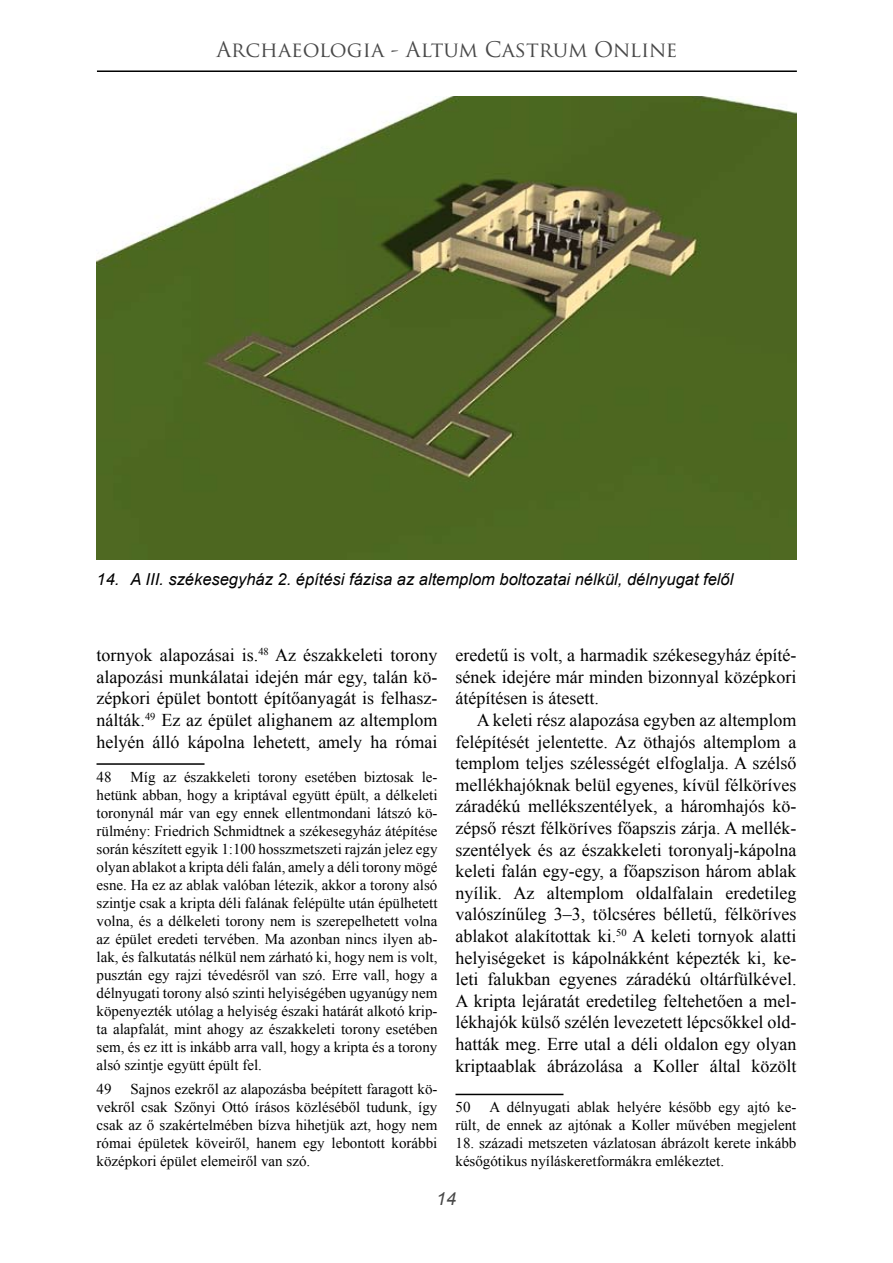
<style>
.page{position:relative;width:893px;height:1263px;background:#fff}
.page>*{position:absolute;margin:0;border:0;box-sizing:border-box;transform-origin:0 0}
.t1{font:21px "Trajan Pro";color:#484848}
.t2{font:18px/21.6px "Times New Roman";color:#000;text-align:justify}
.t3{font:italic 18px "Arial";color:#484848}
.t4{font:italic 16.5px "Arial";color:#000}
.t5{font:15px/18px "Times New Roman";color:#000;text-align:justify}
</style>
<div class="page">
<hr style="left:97px;top:70px;width:700px;height:2px;background:#000">
<hr style="left:97px;top:763px;width:108px;height:2px;background:#000">
<hr style="left:455px;top:1094px;width:108px;height:1px;background:#000">
<img style="left:97px;top:97px;width:699px;height:463px">
<h1 class="t1" style="left:216px;top:36px;width:463px">Archaeologia - Altum Castrum Online</h1>
<p class="t4" style="left:97px;top:568px;width:638px">14. A III. székesegyház 2. építési fázisa az altemplom boltozatai nélkül, délnyugat felől</p>
<p class="t2" style="left:97px;top:644px;width:342px">tornyok alapozásai is.<sup>48</sup> Az északkeleti torony alapozási munkálatai idején már egy, talán kö&shy;zépkori épület bontott építőanyagát is felhasz&shy;nálták.<sup>49</sup> Ez az épület alighanem az altemplom helyén álló kápolna lehetett, amely ha római</p>
<p class="t5" style="left:97px;top:767px;width:16px">48</p>
<p class="t5" style="left:97px;top:767px;width:342px;text-indent:34px">Míg az északkeleti torony esetében biztosak le&shy;hetünk abban, hogy a kriptával együtt épült, a délkeleti toronynál már van egy ennek ellentmondani látszó kö&shy;rülmény: Friedrich Schmidtnek a székesegyház átépítése során készített egyik 1:100 hosszmetszeti rajzán jelez egy olyan ablakot a kripta déli falán, amely a déli torony mögé esne. Ha ez az ablak valóban létezik, akkor a torony alsó szintje csak a kripta déli falának felépülte után épülhetett volna, és a délkeleti torony nem is szerepelhetett volna az épület eredeti tervében. Ma azonban nincs ilyen ab&shy;lak, és falkutatás nélkül nem zárható ki, hogy nem is volt, pusztán egy rajzi tévedésről van szó. Erre vall, hogy a délnyugati torony alsó szinti helyiségében ugyanúgy nem köpenyezték utólag a helyiség északi határát alkotó krip&shy;ta alapfalát, mint ahogy az északkeleti torony esetében sem, és ez itt is inkább arra vall, hogy a kripta és a torony alsó szintje együtt épült fel.</p>
<p class="t5" style="left:97px;top:1080px;width:16px">49</p>
<p class="t5" style="left:97px;top:1080px;width:342px;text-indent:34px">Sajnos ezekről az alapozásba beépített faragott kö&shy;vekről csak Szőnyi Ottó írásos közléséből tudunk, így csak az ő szakértelmében bízva hihetjük azt, hogy nem római épületek köveiről, hanem egy lebontott korábbi középkori épület elemeiről van szó.</p>
<p class="t2" style="left:455px;top:644px;width:342px">eredetű is volt, a harmadik székesegyház építé&shy;sének idejére már minden bizonnyal középkori átépítésen is átesett.</p>
<p class="t2" style="left:455px;top:708px;width:342px;text-indent:21px">A keleti rész alapozása egyben az altemplom felépítését jelentette. Az öthajós altemplom a templom teljes szélességét elfoglalja. A szélső mellékhajóknak belül egyenes, kívül félköríves záradékú mellékszentélyek, a háromhajós kö&shy;zépső részt félköríves főapszis zárja. A mellék&shy;szentélyek és az északkeleti toronyalj-kápolna keleti falán egy-egy, a főapszison három ablak nyílik. Az altemplom oldalfalain eredetileg valószínűleg 3–3, tölcséres bélletű, félköríves ablakot alakítottak ki.<sup>50</sup> A keleti tornyok alatti helyiségeket is kápolnákként képezték ki, ke&shy;leti falukban egyenes záradékú oltárfülkével.<br>A kripta lejáratát eredetileg feltehetően a mel&shy;lékhajók külső szélén levezetett lépcsőkkel old&shy;hatták meg. Erre utal a déli oldalon egy olyan kriptaablak ábrázolása a Koller által közölt</p>
<p class="t5" style="left:455px;top:1098px;width:16px">50</p>
<p class="t5" style="left:455px;top:1098px;width:342px;text-align:right">A délnyugati ablak helyére később egy ajtó ke-<br>rült, de ennek az ajtónak a Koller művében megjelent</p>
<p class="t5" style="left:455px;top:1134px;width:342px">18. századi metszeten vázlatosan ábrázolt kerete inkább későgótikus nyíláskeretformákra emlékeztet.</p>
<p class="t3" style="left:436px;top:1187px;width:22px">14</p>
</div>
